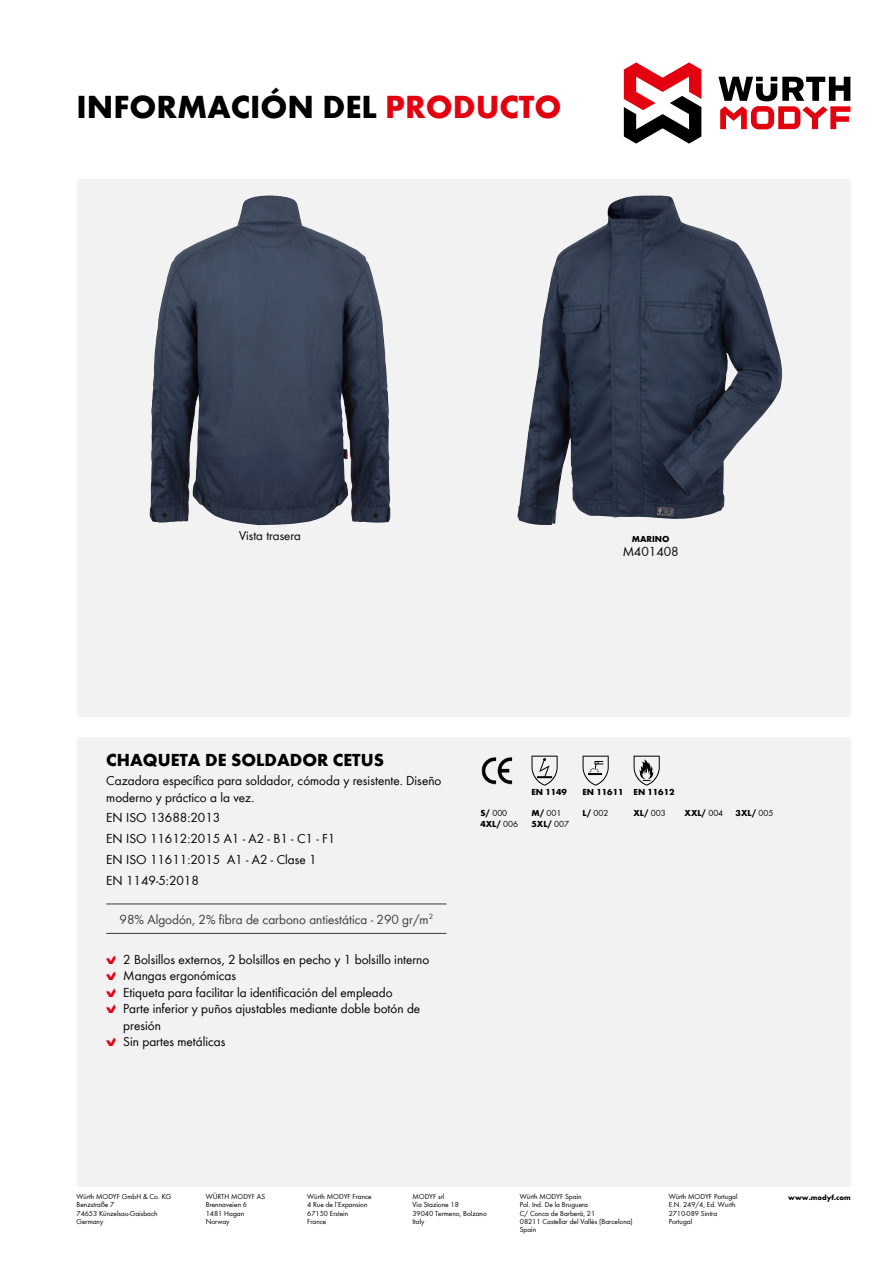
<style>
.page{position:relative;width:893px;height:1263px;background:#fff}
.page>*{position:absolute;margin:0;border:0;box-sizing:border-box;transform-origin:0 0}
.t1{font:700 33px "Wuerth Global";color:#000}
.t2{font:700 18px "Wuerth Global";color:#000}
.t3{font:13.5px/20.7px "Wuerth Global";color:#000}
.t4{font:13.5px "Wuerth Global";color:#3b3b3a}
.t5{font:13.2px "Wuerth Global";color:#000}
.t6{font:700 9px "Wuerth Global";color:#000}
.t7{font:9px "Wuerth Global";color:#000}
.t8{font:7.5px/8.2px "Wuerth Global";color:#000}
.t9{font:700 7.5px "Wuerth Global";color:#000}
.s1{color:#e3000f}
.s2{font-family:"Wuerth Num";color:#e3000f}
.s3{font-weight:700}
.s4{font-weight:400}
</style>
<div class="page">
<svg style="left:718px;top:77px;width:132px;height:52px"></svg>
<svg style="left:624px;top:62px;width:77px;height:82px"></svg>
<div style="left:77px;top:179px;width:773px;height:1007px;background:#f2f2f2"></div>
<div style="left:64px;top:717px;width:805px;height:19px;background:#fff"></div>
<hr style="left:106px;top:904px;width:340px;height:1px;background:#3b3b3a">
<hr style="left:106px;top:933px;width:340px;height:1px;background:#3b3b3a">
<img style="left:481px;top:757px;width:32px;height:28px">
<svg style="left:532px;top:756px;width:26px;height:30px"></svg>
<svg style="left:583px;top:756px;width:26px;height:30px"></svg>
<svg style="left:634px;top:756px;width:26px;height:30px"></svg>
<img style="left:517px;top:195px;width:265px;height:330px">
<img style="left:149px;top:197px;width:200px;height:328px">
<h1 class="t1" style="left:77px;top:87px;width:486px">INFORMACIÓN DEL <span class="s1">PRODUCTO</span></h1>
<p class="t5" style="left:239px;top:527px;width:63px">Vista trasera</p>
<p class="t6" style="left:632px;top:533px;width:39px">MARINO</p>
<p class="t3" style="left:622px;top:541px;width:58px">M401408</p>
<h2 class="t2" style="left:106px;top:749px;width:279px">CHAQUETA DE SOLDADOR CETUS</h2>
<p class="t3" style="left:106px;top:772px;width:337px;line-height:16.5px">Cazadora específica para soldador, cómoda y resistente. Diseño moderno y práctico a la vez.</p>
<p class="t3" style="left:106px;top:807px;width:230px">EN ISO 13688:2013<br>EN ISO 11612:2015 A1 - A2 - B1 - C1 - F1<br>EN ISO 11611:2015 A1 - A2 - Clase 1<br>EN 1149-5:2018</p>
<p class="t4" style="left:120px;top:911px;width:315px">98% Algodón, 2% fibra de carbono antiestática - 290 gr/m<sup>2</sup></p>
<p class="t3" style="left:106px;top:949px;width:325px"><span class="s2">B</span> 2 Bolsillos externos, 2 bolsillos en pecho y 1 bolsillo interno</p>
<p class="t3" style="left:106px;top:965px;width:131px"><span class="s2">B</span> Mangas ergonómicas</p>
<p class="t3" style="left:106px;top:982px;width:288px"><span class="s2">B</span> Etiqueta para facilitar la identificación del empleado</p>
<p class="t3" style="left:106px;top:998px;width:315px"><span class="s2">B</span> Parte inferior y puños ajustables mediante doble botón de</p>
<p class="t3" style="left:123px;top:1015px;width:39px">presión</p>
<p class="t3" style="left:106px;top:1031px;width:121px"><span class="s2">B</span> Sin partes metálicas</p>
<p class="t6" style="left:532px;top:787px;width:37px">EN 1149</p>
<p class="t6" style="left:583px;top:787px;width:93px">EN 11611 EN 11612</p>
<p class="t7" style="left:480px;top:807px;width:28px"><span class="s3">S/</span> 000</p>
<p class="t7" style="left:531px;top:807px;width:31px"><span class="s3">M/</span> 001</p>
<p class="t7" style="left:583px;top:807px;width:27px"><span class="s3">L/</span> 002</p>
<p class="t6" style="left:634px;top:807px;width:34px">XL/ <span class="s4">003</span></p>
<p class="t6" style="left:685px;top:807px;width:40px">XXL/ <span class="s4">004</span></p>
<p class="t6" style="left:736px;top:807px;width:39px">3XL/ <span class="s4">005</span></p>
<p class="t6" style="left:480px;top:818px;width:39px">4XL/ <span class="s4">006</span></p>
<p class="t6" style="left:531px;top:818px;width:39px">5XL/ <span class="s4">007</span></p>
<p class="t8" style="left:206px;top:1192px;width:61px">WÜRTH MODYF AS<br>Brennaveien 6<br>1481 Hagan<br>Norway</p>
<p class="t8" style="left:307px;top:1192px;width:66px">Würth MODYF France<br>4 Rue de l’Expansion<br>67150 Erstein<br>France</p>
<p class="t8" style="left:669px;top:1192px;width:70px">Würth MODYF Portugal<br>E.N. 249/4, Ed. Wurth<br>2710-089 Sintra<br>Portugal</p>
<p class="t9" style="left:788px;top:1193px;width:64px">www.modyf.com</p>
<p class="t8" style="left:77px;top:1192px;width:96px">Würth MODYF GmbH &amp; Co. KG<br>Benzstraße 7<br>74653 Künzelsau-Gaisbach<br>Germany</p>
<p class="t8" style="left:412px;top:1192px;width:76px">MODYF srl<br>Via Stazione 18<br>39040 Termeno, Bolzano<br>Italy</p>
<p class="t8" style="left:520px;top:1192px;width:114px">Würth MODYF Spain<br>Pol. Ind. De la Bruguera<br>C/ Conca de Barberà, 21<br>08211 Castellar del Vallès (Barcelona)<br>Spain</p>
</div>
